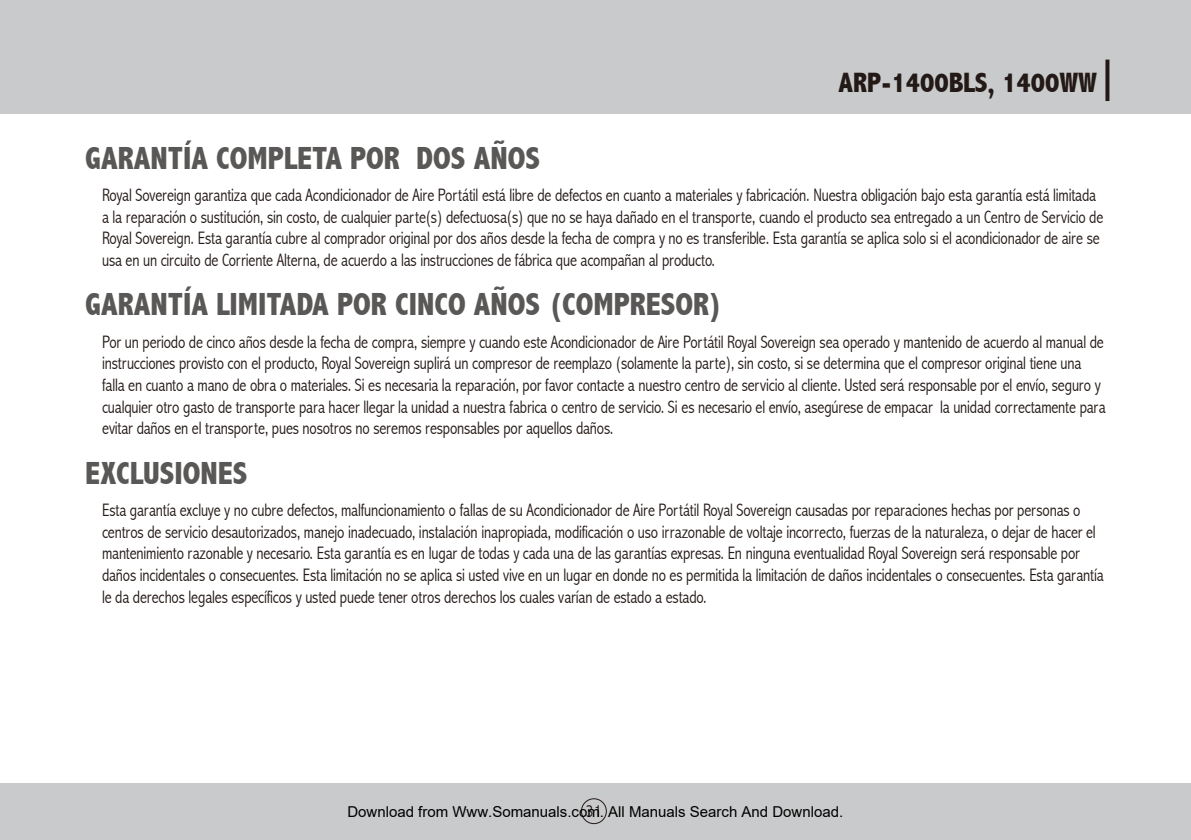
<style>
.page{position:relative;width:1191px;height:840px;background:#fff}
.page>*{position:absolute;margin:0;border:0;box-sizing:border-box;transform-origin:0 0}
.t1{font:800 condensed 32px "Abadi";color:#595857}
.t2{font:800 condensed 28px "Abadi";color:#231916}
.t3{font:300 condensed 18px/21.6px "Abadi";letter-spacing:-.01em;color:#231916;scale:.95 1}
.t4{font:300 condensed 18px "Abadi";letter-spacing:-.01em;color:#231916}
.t5{font:15px "Arial";color:#000}
</style>
<div class="page">
<div style="left:0;top:0;width:1191px;height:113px;background:#c9cacb"></div>
<div style="left:0;top:782px;width:1191px;height:57px;background:#c9cacb"></div>
<div style="left:581px;top:797px;width:26px;height:26px;border:1px solid #231916;border-radius:50%"></div>
<svg style="left:1105px;top:60px;width:4px;height:41px"></svg>
<h2 class="t2" style="left:838px;top:66px;width:260px">ARP-1400BLS, 1400WW</h2>
<h1 class="t1" style="left:85px;top:139px;width:455px">GARANTÍA COMPLETA POR DOS AÑOS</h1>
<p class="t3" style="left:102px;top:184px;width:1055px">Royal Sovereign garantiza que cada Acondicionador de Aire Portátil está libre de defectos en cuanto a materiales y fabricación. Nuestra obligación bajo esta garantía está limitada a la reparación o sustitución, sin costo, de cualquier parte(s) defectuosa(s) que no se haya dañado en el transporte, cuando el producto sea entregado a un Centro de Servicio de Royal Sovereign. Esta garantía cubre al comprador original por dos años desde la fecha de compra y no es transferible. Esta garantía se aplica solo si el acondicionador de aire se usa en un circuito de Corriente Alterna, de acuerdo a las instrucciones de fábrica que acompañan al producto.</p>
<h1 class="t1" style="left:85px;top:286px;width:639px">GARANTÍA LIMITADA POR CINCO AÑOS (COMPRESOR)</h1>
<p class="t3" style="left:102px;top:331px;width:1057px">Por un periodo de cinco años desde la fecha de compra, siempre y cuando este Acondicionador de Aire Portátil Royal Sovereign sea operado y mantenido de acuerdo al manual de instrucciones provisto con el producto, Royal Sovereign suplirá un compresor de reemplazo (solamente la parte), sin costo, si se determina que el compresor original tiene una falla en cuanto a mano de obra o materiales. Si es necesaria la reparación, por favor contacte a nuestro centro de servicio al cliente. Usted será responsable por el envío, seguro y cualquier otro gasto de transporte para hacer llegar la unidad a nuestra fabrica o centro de servicio. Si es necesario el envío, asegúrese de empacar la unidad correctamente para evitar daños en el transporte, pues nosotros no seremos responsables por aquellos daños.</p>
<h1 class="t1" style="left:85px;top:454px;width:162px">EXCLUSIONES</h1>
<p class="t3" style="left:102px;top:499px;width:1055px">Esta garantía excluye y no cubre defectos, malfuncionamiento o fallas de su Acondicionador de Aire Portátil Royal Sovereign causadas por reparaciones hechas por personas o centros de servicio desautorizados, manejo inadecuado, instalación inapropiada, modificación o uso irrazonable de voltaje incorrecto, fuerzas de la naturaleza, o dejar de hacer el mantenimiento razonable y necesario. Esta garantía es en lugar de todas y cada una de las garantías expresas. En ninguna eventualidad Royal Sovereign será responsable por daños incidentales o consecuentes. Esta limitación no se aplica si usted vive en un lugar en donde no es permitida la limitación de daños incidentales o consecuentes. Esta garantía le da derechos legales específicos y usted puede tener otros derechos los cuales varían de estado a estado.</p>
<p class="t4" style="left:585px;top:800px;width:18px">31</p>
<p class="t5" style="left:347px;top:802px;width:497px">Download from Www.Somanuals.com. All Manuals Search And Download.</p>
</div>
